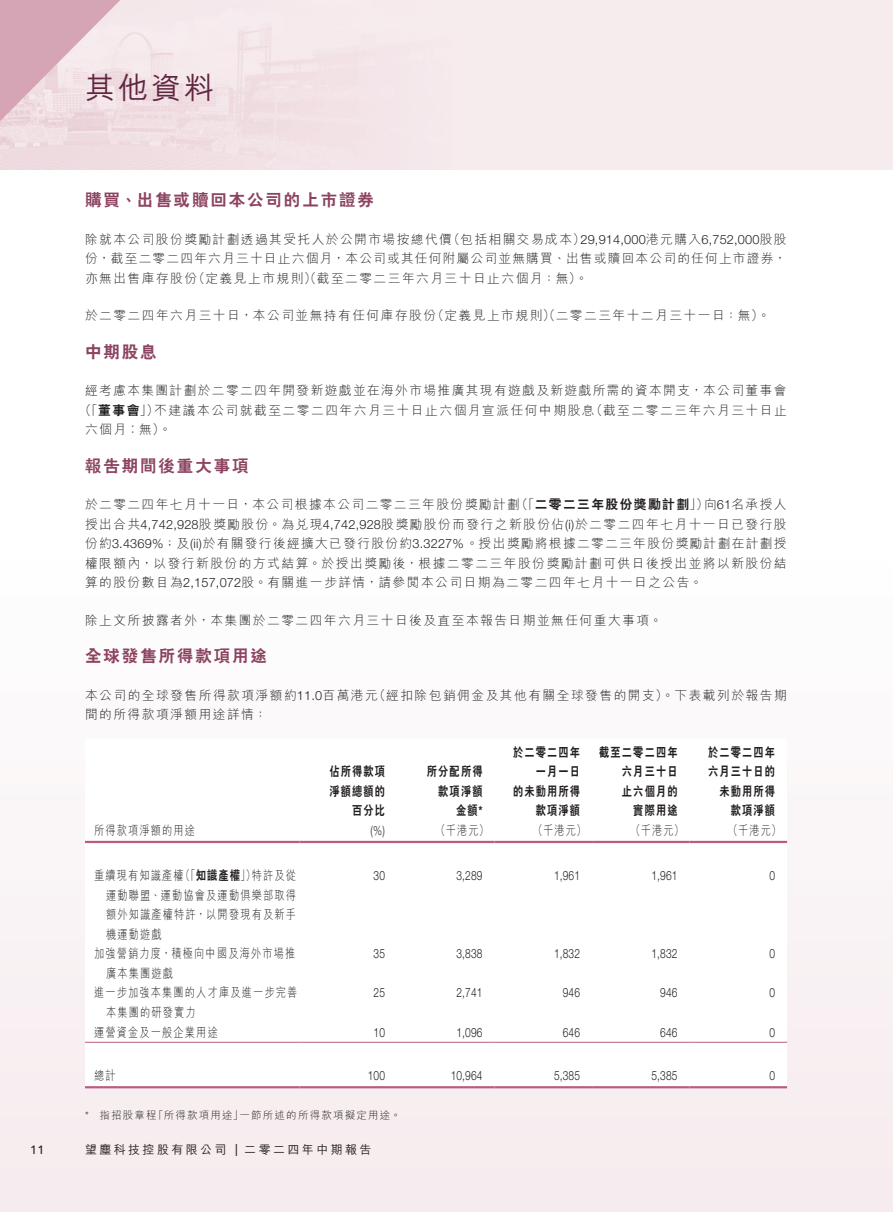
<style>
.page{position:relative;width:893px;height:1212px;background:#fff}
.page>*{position:absolute;margin:0;border:0;box-sizing:border-box;transform-origin:0 0}
.t1{font:500 30px "M Hei HK";color:#60263f}
._03_H1{font:800 16.5px "C Hei 2 HK";letter-spacing:.115em;color:#8c4361}
._01_Body_Text{font:300 12.75px/19.5px "M Hei HK";letter-spacing:.115em;color:#231f20}
._15_Table_Stub{font:300 12.75px/19.5px "M Hei HK";letter-spacing:.115em;color:#231f20;scale:.8 1}
._01_Body_Text-2{font:800 12.75px/19.5px "C Hei 2 HK";letter-spacing:.115em;color:#231f20;text-align:right;scale:.8 1}
._01_Body_Text-3{font:300 12.75px "Helvetica Neue LT Std";letter-spacing:.015em;color:#231f20;scale:.8 1}
._01_Body_Text-4{font:300 12.75px "M Hei HK";letter-spacing:.09em;color:#231f20}
._01_Body_Text-5{font:300 12.75px "Helvetica Neue LT Std";letter-spacing:.015em;color:#231f20}
._01_Body_Text-6{font:300 12.75px "M Hei HK";letter-spacing:.115em;color:#231f20;scale:.8 1}
._01_Body_Text-7{font:800 12.75px "C Hei 2 HK";letter-spacing:.115em;color:#231f20}
.t2{font:500 12px "M Hei HK";letter-spacing:.2em;color:#231f20}
.t3{font:500 12px "Avenir Next";color:#231f20}
._02_Note_Text{font:300 10.5px "M Hei HK";letter-spacing:.115em;color:#231f20}
._02_Note_Text-2{font:300 10.5px "Helvetica Neue LT Std";color:#231f20}
.s1{font-family:"M Hei HK"}
.s2{font-family:"C Hei 2 HK";font-weight:800}
.s3{font-family:"M Hei HK";font-weight:300}
.s4{font-family:"Helvetica Neue LT Std"}
.s5{font-family:"Helvetica Neue LT Std";font-weight:700}
</style>
<div class="page">
<div style="left:0;top:468px;width:893px;height:744px;background:linear-gradient(to right,#fbf7f8,#fbf7f8)"></div>
<img style="left:0;top:0;width:893px;height:169px">
<svg style="left:85px;top:739px;width:702px;height:347px"></svg>
<hr style="left:85px;top:841px;width:215px;height:2px;background:#bb5b81">
<hr style="left:300px;top:841px;width:97px;height:2px;background:#bb5b81">
<hr style="left:397px;top:841px;width:98px;height:2px;background:#bb5b81">
<hr style="left:495px;top:841px;width:97px;height:2px;background:#bb5b81">
<hr style="left:592px;top:841px;width:98px;height:2px;background:#bb5b81">
<hr style="left:690px;top:841px;width:97px;height:2px;background:#bb5b81">
<hr style="left:85px;top:1042px;width:215px;height:1px;background:#bb5b81">
<hr style="left:300px;top:1042px;width:97px;height:1px;background:#bb5b81">
<hr style="left:397px;top:1042px;width:98px;height:1px;background:#bb5b81">
<hr style="left:495px;top:1042px;width:97px;height:1px;background:#bb5b81">
<hr style="left:592px;top:1042px;width:98px;height:1px;background:#bb5b81">
<hr style="left:690px;top:1042px;width:97px;height:1px;background:#bb5b81">
<hr style="left:85px;top:1086px;width:215px;height:2px;background:#bb5b81">
<hr style="left:300px;top:1086px;width:97px;height:2px;background:#bb5b81">
<hr style="left:397px;top:1086px;width:98px;height:2px;background:#bb5b81">
<hr style="left:495px;top:1086px;width:97px;height:2px;background:#bb5b81">
<hr style="left:592px;top:1086px;width:98px;height:2px;background:#bb5b81">
<hr style="left:690px;top:1086px;width:97px;height:2px;background:#bb5b81">
<p class="t3" style="left:30px;top:1139px;width:16px">11</p>
<h1 class="t1" style="left:85px;top:66px;width:130px">其他資料</h1>
<p class="_03_H1" style="left:85px;top:189px;width:290px">購買、出售或贖回本公司的上市證券</p>
<p class="_01_Body_Text" style="left:447px;top:229px;width:139px">（包括相關交易成本）</p>
<p class="_01_Body_Text" style="left:85px;top:229px;width:368px">除就本公司股份獎勵計劃透過其受托人於公開市場按總代價</p>
<p class="_01_Body_Text-4" style="left:85px;top:249px;width:703px">份，截至二零二四年六月三十日止六個月，本公司或其任何附屬公司並無購買、出售或贖回本公司的任何上市證券，</p>
<p class="_01_Body_Text" style="left:193px;top:268px;width:397px">（定義見上市規則）（截至二零二三年六月三十日止六個月：無。(</p>
<p class="_01_Body_Text-5" style="left:580px;top:231px;width:208px">29,914,000<span class="s1">港元購入</span>6,752,000<span class="s1">股股</span></p>
<p class="_01_Body_Text" style="left:85px;top:268px;width:114px">亦無出售庫存股份</p>
<p class="_01_Body_Text" style="left:85px;top:305px;width:353px">於二零二四年六月三十日，本公司並無持有任何庫存股份</p>
<p class="_03_H1" style="left:85px;top:340px;width:73px">中期股息</p>
<p class="_01_Body_Text" style="left:85px;top:380px;width:703px;text-align:right">經考慮本集團計劃於二零二四年開發新遊戲並在海外市場推廣其現有遊戲及新遊戲所需的資本開支，本公司董事會（截至二零二三年六月三十日止</p>
<p class="_01_Body_Text" style="left:432px;top:305px;width:340px">（定義見上市規則）（二零二三年十二月三十一日：無。(</p>
<p class="_01_Body_Text" style="left:85px;top:400px;width:88px;text-indent:-6px">（「<span class="s2">董事會</span>」）六個月︰無。(</p>
<p class="_03_H1" style="left:85px;top:454px;width:165px">報告期間後重大事項</p>
<p class="_01_Body_Text" style="left:154px;top:400px;width:442px">不建議本公司就截至二零二四年六月三十日止六個月宣派任何中期股息</p>
<p class="_01_Body_Text-7" style="left:515px;top:496px;width:195px"><span class="s3">（「</span>二零二三年股份獎勵計劃<span class="s3">」）</span></p>
<p class="_01_Body_Text" style="left:704px;top:494px;width:84px">向<span class="s4">61</span>名承授人</p>
<p class="_01_Body_Text" style="left:85px;top:494px;width:703px">於二零二四年七月十一日，本公司根據本公司二零二三年股份獎勵計劃<br>授出合共<span class="s4">4,742,928</span>股獎勵股份。為兌現<span class="s4">4,742,928</span>股獎勵股份而發行之新股份佔 <span class="s4">)i(</span> 於二零二四年七月十一日已發行股份約<span class="s4">3.4369%</span>；及 <span class="s4">)i i(</span> 於有關發行後經擴大已發行股份約<span class="s4">3.3227%</span>。授出獎勵將根據二零二三年股份獎勵計劃在計劃授權限額內，以發行新股份的方式結算。於授出獎勵後，根據二零二三年股份獎勵計劃可供日後授出並將以新股份結算的股份數目為<span class="s4">2,157,072</span>股。有關進一步詳情，請參閱本公司日期為二零二四年七月十一日之公告。</p>
<p class="_01_Body_Text" style="left:85px;top:610px;width:579px">除上文所披露者外，本集團於二零二四年六月三十日後及直至本報告日期並無任何重大事項。</p>
<p class="_03_H1" style="left:85px;top:645px;width:183px">全球發售所得款項用途</p>
<p class="_01_Body_Text" style="left:373px;top:685px;width:415px">（經扣除包銷佣金及其他有關全球發售的開支）。下表載列於報告期</p>
<p class="_01_Body_Text" style="left:85px;top:685px;width:294px">本公司的全球發售所得款項淨額約<span class="s4">11.0</span>百萬港元間的所得款項淨額用途詳情：</p>
<p class="_15_Table_Stub" style="left:94px;top:820px;width:128px">所得款項淨額的用途</p>
<p class="_01_Body_Text-2" style="left:329px;top:762px;width:71px">佔所得款項淨額總額的百分比</p>
<p class="_01_Body_Text-2" style="left:427px;top:762px;width:71px">所分配所得款項淨額金額<span class="s5">*</span></p>
<p class="_01_Body_Text-3" style="left:371px;top:822px;width:20px">%( )</p>
<p class="_01_Body_Text-6" style="left:435px;top:821px;width:69px">（千港元）</p>
<p class="_01_Body_Text-2" style="left:513px;top:742px;width:85px">於二零二四年一月一日<br>的未動用所得款項淨額</p>
<p class="_01_Body_Text-2" style="left:599px;top:742px;width:99px">截至二零二四年六月三十日<br>止六個月的<br>實際用途</p>
<p class="_01_Body_Text-2" style="left:708px;top:742px;width:85px">於二零二四年六月三十日的未動用所得款項淨額</p>
<p class="_01_Body_Text-6" style="left:728px;top:821px;width:69px">（千港元(</p>
<p class="_01_Body_Text-6" style="left:533px;top:821px;width:69px">（千港元）</p>
<p class="_01_Body_Text-6" style="left:630px;top:821px;width:69px">（千港元）</p>
<p class="_15_Table_Stub" style="left:106px;top:865px;width:239px;text-indent:-12px">重續現有知識產權<br>運動聯盟、運動協會及運動俱樂部取得額外知識產權特許，以開發現有及新手機運動遊戲</p>
<p class="_01_Body_Text-3" style="left:769px;top:868px;width:9px">0</p>
<p class="_15_Table_Stub" style="left:180px;top:865px;width:96px">（「<span class="s2">知識產權</span>」）</p>
<p class="_15_Table_Stub" style="left:252px;top:865px;width:57px">特許及從</p>
<p class="_01_Body_Text-3" style="left:374px;top:868px;width:16px">30</p>
<p class="_01_Body_Text-3" style="left:456px;top:868px;width:34px">3,289</p>
<p class="_01_Body_Text-3" style="left:554px;top:868px;width:34px">1,961</p>
<p class="_01_Body_Text-3" style="left:651px;top:868px;width:34px">1,961</p>
<p class="_15_Table_Stub" style="left:106px;top:943px;width:238px;text-indent:-12px">加強營銷力度，積極向中國及海外市場推廣本集團遊戲</p>
<p class="_01_Body_Text-3" style="left:769px;top:946px;width:9px">0</p>
<p class="_01_Body_Text-3" style="left:374px;top:946px;width:16px">35</p>
<p class="_01_Body_Text-3" style="left:456px;top:946px;width:34px">3,838</p>
<p class="_01_Body_Text-3" style="left:554px;top:946px;width:34px">1,832</p>
<p class="_01_Body_Text-3" style="left:651px;top:946px;width:34px">1,832</p>
<p class="_15_Table_Stub" style="left:106px;top:982px;width:241px;text-indent:-12px">進一步加強本集團的人才庫及進一步完善本集團的研發實力</p>
<p class="_01_Body_Text-3" style="left:769px;top:985px;width:9px">0</p>
<p class="_01_Body_Text-3" style="left:374px;top:985px;width:16px">25</p>
<p class="_01_Body_Text-3" style="left:456px;top:985px;width:34px">2,741</p>
<p class="_01_Body_Text-3" style="left:563px;top:985px;width:23px">946</p>
<p class="_01_Body_Text-3" style="left:660px;top:985px;width:23px">946</p>
<p class="_15_Table_Stub" style="left:94px;top:1021px;width:156px">運營資金及一般企業用途</p>
<p class="_15_Table_Stub" style="left:94px;top:1065px;width:28px">總計</p>
<p class="_01_Body_Text-3" style="left:374px;top:1024px;width:16px">10</p>
<p class="_01_Body_Text-3" style="left:368px;top:1068px;width:23px">100</p>
<p class="_02_Note_Text-2" style="left:85px;top:1108px;width:5px">*</p>
<p class="_02_Note_Text" style="left:153px;top:1107px;width:92px">「所得款項用途」</p>
<p class="_02_Note_Text" style="left:240px;top:1107px;width:163px">一節所述的所得款項擬定用途。</p>
<p class="_02_Note_Text" style="left:100px;top:1107px;width:59px">指招股章程</p>
<p class="t2" style="left:85px;top:1141px;width:143px">望塵科技控股有限公司</p>
<p class="t3" style="left:235px;top:1138px;width:4px">|</p>
<p class="t2" style="left:244px;top:1141px;width:129px">二零二四年中期報告</p>
<p class="_01_Body_Text-3" style="left:456px;top:1024px;width:34px">1,096</p>
<p class="_01_Body_Text-3" style="left:451px;top:1068px;width:41px">10,964</p>
<p class="_01_Body_Text-3" style="left:563px;top:1024px;width:23px">646</p>
<p class="_01_Body_Text-3" style="left:554px;top:1068px;width:34px">5,385</p>
<p class="_01_Body_Text-3" style="left:660px;top:1024px;width:23px">646</p>
<p class="_01_Body_Text-3" style="left:651px;top:1068px;width:34px">5,385</p>
<p class="_01_Body_Text-3" style="left:769px;top:1024px;width:9px">0</p>
<p class="_01_Body_Text-3" style="left:769px;top:1068px;width:9px">0</p>
</div>
